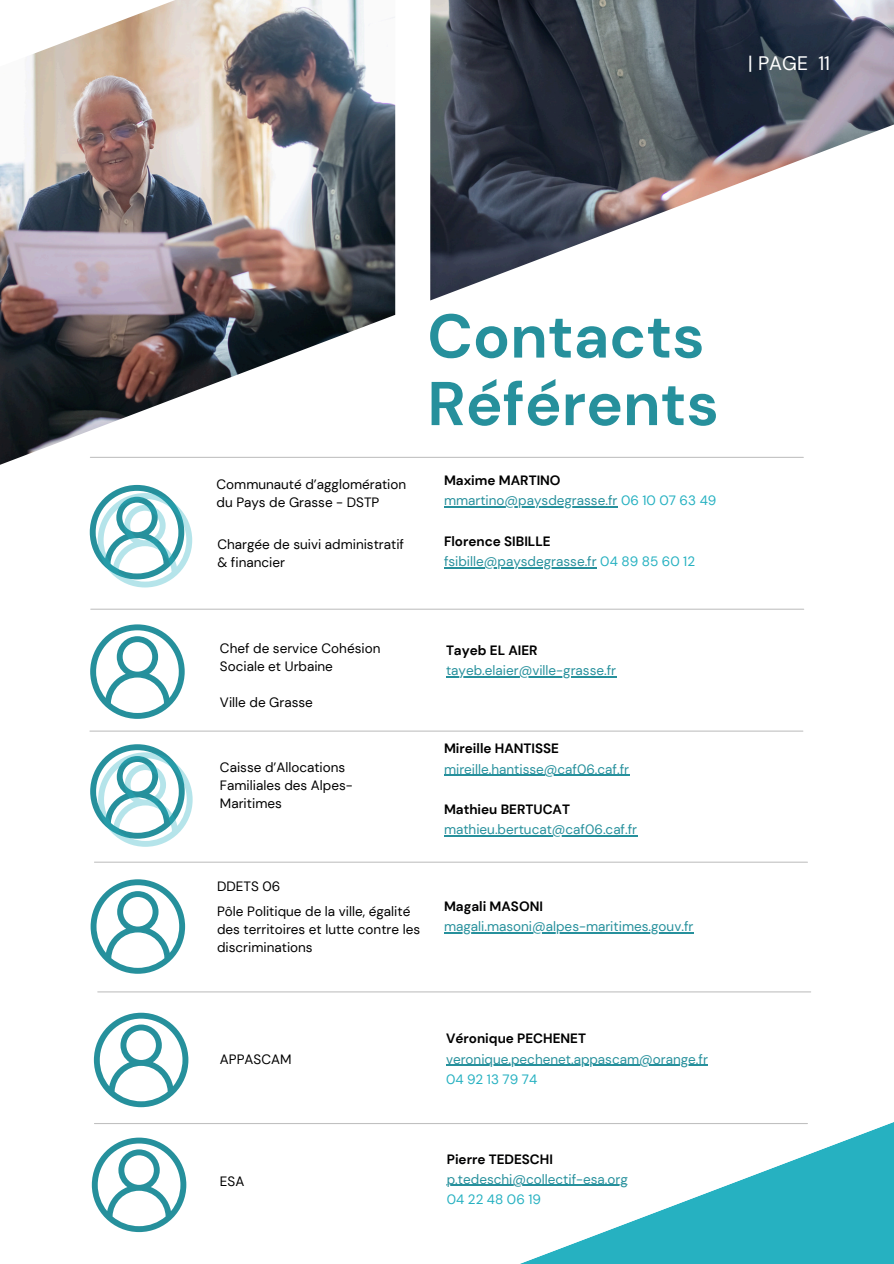
<style>
.page{position:relative;width:894px;height:1264px;background:#fff}
.page>*{position:absolute;margin:0;border:0;box-sizing:border-box;transform-origin:0 0}
.t1{font:700 61.65px/67.5px "DM Sans";color:#26909c}
.t2{font:19.5px "DM Sans";color:#fff}
.t3{font:13.5px/18px "DM Sans";color:#000001}
.t4{font:13.5px "DM Sans";color:#26909c}
.t5{font:700 13.5px "DM Sans";color:#000001}
.t6{font:700 13.5px "DM Sans";color:#000}
.t7{font:13.5px "DM Sans";color:#26b1c1}
.s1{color:#26b1c1}
</style>
<div class="page">
<img style="left:0;top:0;width:395px;height:485px">
<img style="left:430px;top:0;width:463px;height:300px">
<svg style="left:91px;top:973px;width:802px;height:290px"></svg>
<hr style="left:90px;top:457px;width:713px;height:1px;background:#000001">
<hr style="left:91px;top:608px;width:712px;height:1px;background:#000001">
<hr style="left:444px;top:506px;width:173px;height:1px;background:#26909c">
<hr style="left:444px;top:567px;width:152px;height:1px;background:#26909c">
<hr style="left:446px;top:676px;width:170px;height:1px;background:#26909c">
<svg style="left:90px;top:624px;width:95px;height:95px"></svg>
<svg style="left:90px;top:485px;width:102px;height:102px"></svg>
<hr style="left:90px;top:730px;width:712px;height:1px;background:#000001">
<hr style="left:94px;top:861px;width:713px;height:1px;background:#000001">
<svg style="left:91px;top:879px;width:94px;height:94px"></svg>
<hr style="left:98px;top:991px;width:712px;height:1px;background:#000001">
<svg style="left:94px;top:1012px;width:94px;height:95px"></svg>
<svg style="left:90px;top:744px;width:102px;height:102px"></svg>
<hr style="left:444px;top:774px;width:185px;height:1px;background:#26909c">
<hr style="left:444px;top:835px;width:193px;height:1px;background:#26909c">
<hr style="left:444px;top:932px;width:249px;height:1px;background:#26909c">
<hr style="left:94px;top:1122px;width:713px;height:2px;background:#000001">
<svg style="left:92px;top:1137px;width:94px;height:94px"></svg>
<hr style="left:446px;top:1064px;width:261px;height:1px;background:#26909c">
<hr style="left:446px;top:1184px;width:181px;height:1px;background:#26909c">
<h3 class="t2" style="left:748px;top:51px;width:83px">| PAGE 11</h3>
<h2 class="t1" style="left:427px;top:303px;width:293px">Contacts<br>Référents</h2>
<h1 class="t3" style="left:216px;top:475px;width:191px">Communauté d’agglomération du Pays de Grasse - DSTP</h1>
<p class="t5" style="left:444px;top:472px;width:118px">Maxime MARTINO</p>
<p class="t4" style="left:444px;top:492px;width:274px">mmartino@paysdegrasse.fr <span class="s1">06 10 07 63 49</span></p>
<p class="t6" style="left:444px;top:532px;width:108px">Florence SIBILLE</p>
<p class="t4" style="left:444px;top:553px;width:252px">fsibille@paysdegrasse.fr <span class="s1">04 89 85 60 12</span></p>
<p class="t3" style="left:217px;top:535px;width:188px">Chargée de suivi administratif &amp; financier</p>
<p class="t3" style="left:220px;top:639px;width:162px">Chef de service Cohésion<br>Sociale et Urbaine</p>
<p class="t3" style="left:220px;top:693px;width:94px">Ville de Grasse</p>
<p class="t3" style="left:220px;top:758px;width:134px">Caisse d’Allocations<br>Familiales des Alpes-<br>Maritimes</p>
<p class="t3" style="left:217px;top:877px;width:65px">DDETS 06</p>
<p class="t3" style="left:217px;top:902px;width:204px">Pôle Politique de la ville, égalité des territoires et lutte contre les discriminations</p>
<p class="t5" style="left:446px;top:641px;width:93px">Tayeb EL AIER</p>
<p class="t4" style="left:446px;top:661px;width:172px">tayeb.elaier@ville-grasse.fr</p>
<p class="t5" style="left:444px;top:740px;width:117px">Mireille HANTISSE</p>
<p class="t4" style="left:444px;top:760px;width:186px">mireille.hantisse@caf06.caf.fr</p>
<p class="t6" style="left:444px;top:800px;width:127px">Mathieu BERTUCAT</p>
<p class="t4" style="left:444px;top:821px;width:195px">mathieu.bertucat@caf06.caf.fr</p>
<p class="t5" style="left:444px;top:897px;width:100px">Magali MASONI</p>
<p class="t4" style="left:444px;top:918px;width:251px">magali.masoni@alpes-maritimes.gouv.fr</p>
<p class="t3" style="left:220px;top:1050px;width:73px">APPASCAM</p>
<p class="t3" style="left:220px;top:1172px;width:26px">ESA</p>
<h3 class="t5" style="left:446px;top:1029px;width:141px">Véronique PECHENET</h3>
<p class="t4" style="left:446px;top:1050px;width:263px">veronique.pechenet.appascam@orange.fr</p>
<p class="t7" style="left:446px;top:1070px;width:93px">04 92 13 79 74</p>
<p class="t5" style="left:446px;top:1150px;width:108px">Pierre TEDESCHI</p>
<p class="t4" style="left:446px;top:1170px;width:182px">p.tedeschi@collectif-esa.org</p>
<p class="t7" style="left:446px;top:1190px;width:96px">04 22 48 06 19</p>
</div>
